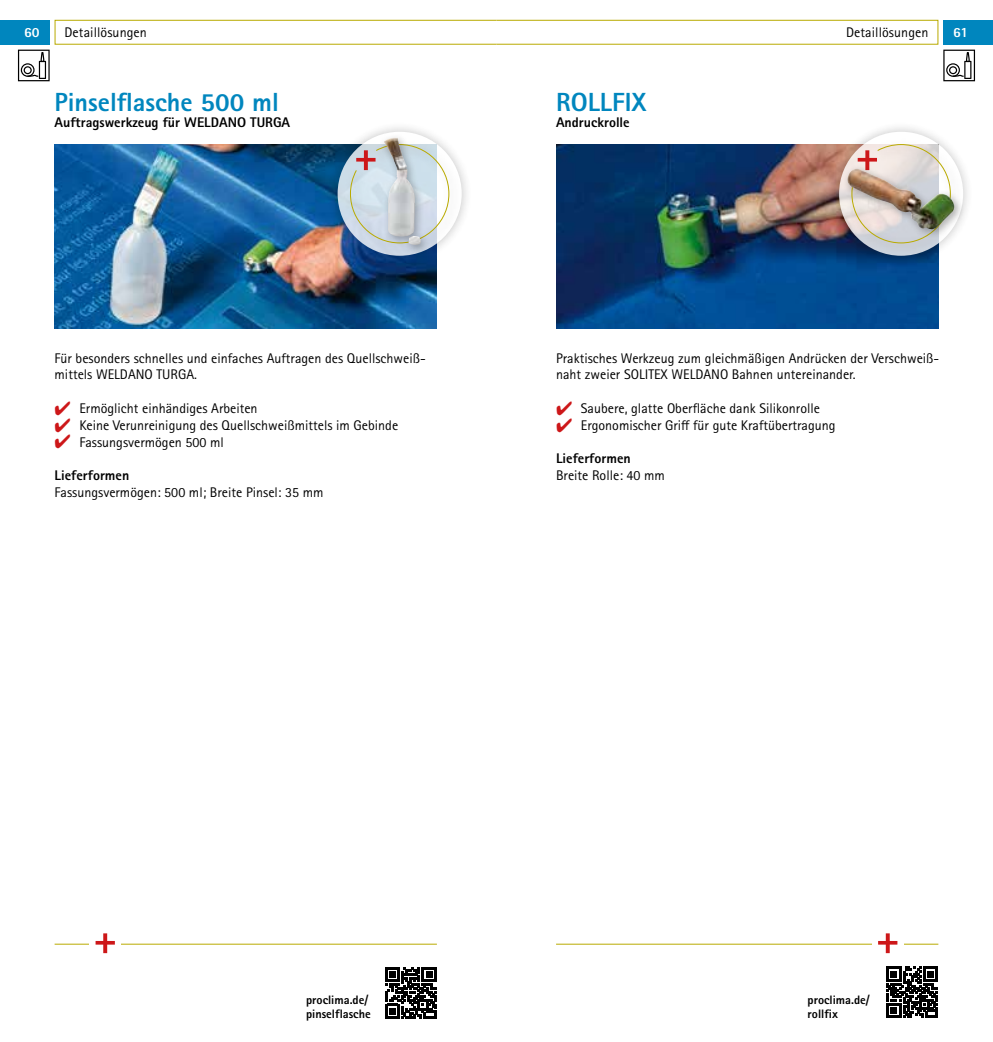
<style>
.page{position:relative;width:993px;height:1042px;background:#fff}
.page>*{position:absolute;margin:0;border:0;box-sizing:border-box;transform-origin:0 0}
.t1{font:800 26.25px "Rotis Sans Serif Pro";color:#0086be}
.t2{font:14px/16.8px "Rotis Sans Serif Pro";color:#000}
.t3{font:800 14px "Rotis Sans Serif Pro";color:#000}
.t4{font:800 14px "Rotis Sans Serif Pro";color:#fff}
.t5{font:800 12.25px/14px "Rotis Sans Serif Pro";color:#000}
.s1{color:#cd1719}
</style>
<div class="page">
<div style="left:0;top:20px;width:50px;height:25px;background:#0086be"></div>
<div style="left:943px;top:20px;width:49px;height:25px;background:#0086be"></div>
<svg style="left:943px;top:50px;width:31px;height:31px"></svg>
<svg style="left:18px;top:50px;width:32px;height:31px"></svg>
<div style="left:496px;top:20px;width:442px;height:25px;border:1px solid #b9aa00"></div>
<div style="left:55px;top:20px;width:442px;height:25px;border:1px solid #b9aa00"></div>
<img style="left:55px;top:144px;width:382px;height:185px">
<img style="left:556px;top:144px;width:382px;height:185px">
<svg style="left:886px;top:967px;width:51px;height:50px"></svg>
<svg style="left:385px;top:967px;width:51px;height:51px"></svg>
<div style="left:326px;top:121px;width:147px;height:146px;background:#000;opacity:.3"></div>
<div style="left:343px;top:137px;width:120px;height:120px;background:#000;opacity:.3"></div>
<svg style="left:349px;top:144px;width:100px;height:100px"></svg>
<div style="left:379px;top:133px;width:51px;height:122px;background:#000;opacity:.3"></div>
<img style="left:383px;top:137px;width:32px;height:104px">
<hr style="left:55px;top:944px;width:382px;height:1px;background:#b9aa00">
<div style="left:89px;top:917px;width:32px;height:38px;background:#fff"></div>
<svg style="left:95px;top:933px;width:20px;height:20px"></svg>
<hr style="left:556px;top:944px;width:382px;height:1px;background:#b9aa00">
<div style="left:871px;top:917px;width:32px;height:38px;background:#fff"></div>
<svg style="left:878px;top:933px;width:19px;height:20px"></svg>
<div style="left:828px;top:121px;width:146px;height:146px;background:#000;opacity:.3"></div>
<div style="left:844px;top:137px;width:120px;height:120px;background:#000;opacity:.3"></div>
<svg style="left:850px;top:144px;width:100px;height:100px;background:#dccdc5"></svg>
<div style="left:842px;top:164px;width:122px;height:75px;background:#000;opacity:.3"></div>
<img style="left:846px;top:169px;width:111px;height:62px">
<p class="t4" style="left:24px;top:23px;width:17px">60</p>
<p class="t2" style="left:64px;top:24px;width:84px">Detaillösungen</p>
<p class="t2" style="left:845px;top:24px;width:84px">Detaillösungen</p>
<p class="t4" style="left:952px;top:23px;width:17px">61</p>
<h1 class="t1" style="left:55px;top:85px;width:226px">Pinselflasche 500 ml</h1>
<p class="t3" style="left:55px;top:114px;width:237px">Auftragswerkzeug für WELDANO TURGA</p>
<p class="t2" style="left:55px;top:349px;width:372px">Für besonders schnelles und einfaches Auftragen des Quellschweiß&shy;mittels WELDANO TURGA.</p>
<p class="t2" style="left:55px;top:400px;width:204px"><span class="s1">✔</span> Ermöglicht einhändiges Arbeiten</p>
<p class="t2" style="left:55px;top:417px;width:345px"><span class="s1">✔</span> Keine Verunreinigung des Quellschweißmittels im Gebinde</p>
<p class="t2" style="left:55px;top:433px;width:171px"><span class="s1">✔</span> Fassungsvermögen 500 ml</p>
<p class="t3" style="left:55px;top:466px;width:76px">Lieferformen</p>
<p class="t2" style="left:55px;top:484px;width:270px">Fassungsvermögen: 500 ml; Breite Pinsel: 35 mm</p>
<h1 class="t1" style="left:556px;top:85px;width:92px">ROLLFIX</h1>
<p class="t3" style="left:556px;top:114px;width:75px">Andruckrolle</p>
<p class="t2" style="left:556px;top:349px;width:384px">Praktisches Werkzeug zum gleichmäßigen Andrücken der Verschweiß&shy;naht zweier SOLITEX WELDANO Bahnen untereinander.</p>
<p class="t2" style="left:556px;top:400px;width:265px"><span class="s1">✔</span> Saubere, glatte Oberfläche dank Silikonrolle</p>
<p class="t2" style="left:556px;top:417px;width:281px"><span class="s1">✔</span> Ergonomischer Griff für gute Kraftübertragung</p>
<p class="t3" style="left:556px;top:450px;width:76px">Lieferformen</p>
<p class="t2" style="left:556px;top:467px;width:110px">Breite Rolle: 40 mm</p>
<p class="t5" style="left:306px;top:993px;width:66px">proclima.de/ pinselflasche</p>
<p class="t5" style="left:807px;top:992px;width:64px">proclima.de/ rollfix</p>
</div>
